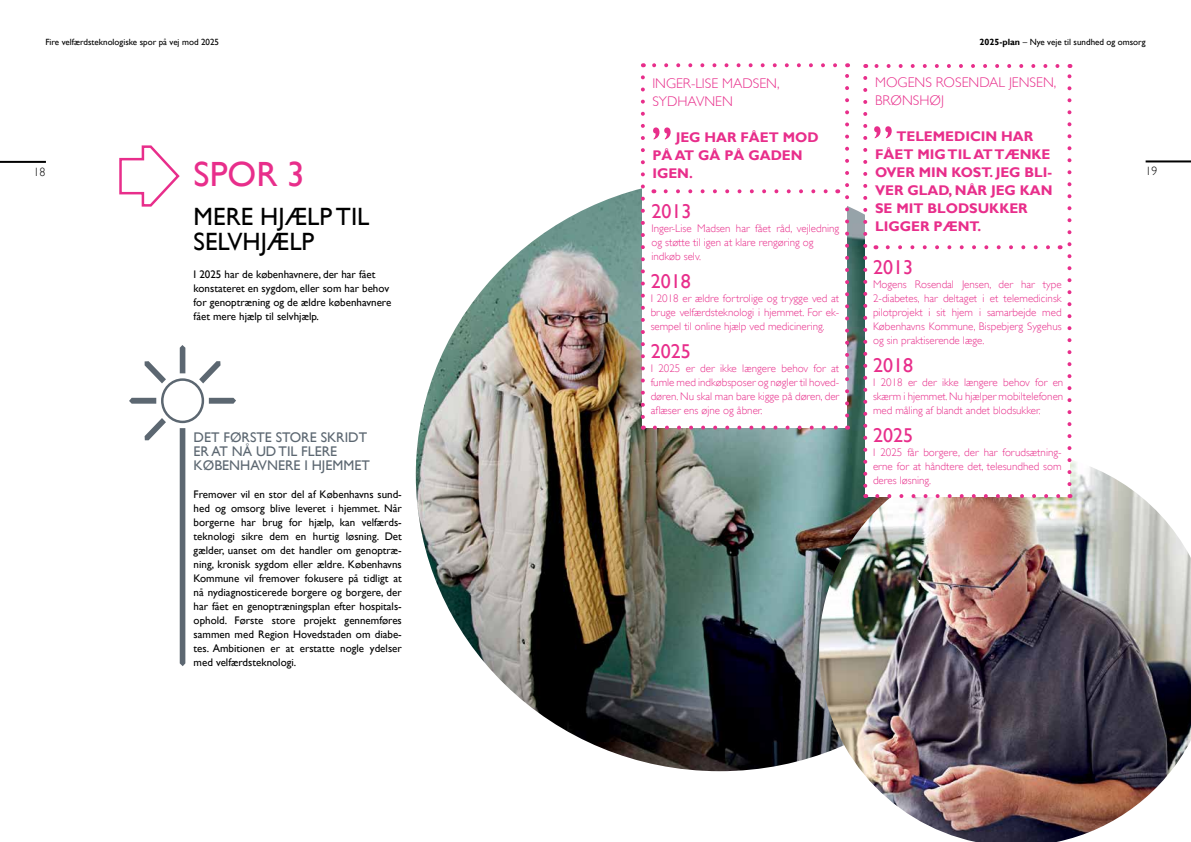
<style>
.page{position:relative;width:1191px;height:842px;background:#fff}
.page>*{position:absolute;margin:0;border:0;box-sizing:border-box;transform-origin:0 0}
.t1{font:50px "Gill Sans";color:#e82e8b}
.t2{font:italic 50px "Gill Sans";color:#000}
.t3{font:35px "Gill Sans";color:#e82e8b}
.t4{font:25px/25px "Gill Sans";color:#000}
.t5{font:20px "Gill Sans";color:#e82e8b}
.t6{font:700 14px/18px "Gill Sans";color:#e82e8b}
.t7{font:14px/14px "Gill Sans";color:#5c6771}
.t8{font:300 14px/18px "Gill Sans";color:#e82e8b}
.t9{font:300 12px "Gill Sans";color:#000}
.t10{font:300 11px/14px "Gill Sans";color:#e82e8b;text-align:justify}
.t11{font:11px/14px "Gill Sans";color:#000}
.t12{font:9px "Gill Sans";color:#000}
.s1{font-weight:700}
.s2{font-style:italic}
</style>
<div class="page">
<img style="left:416px;top:186px;width:447px;height:585px">
<img style="left:819px;top:452px;width:371px;height:390px">
<div style="left:865px;top:66px;width:204px;height:430px;background:#fff"></div>
<svg style="left:877px;top:494px;width:186px;height:4px"></svg>
<svg style="left:863px;top:78px;width:4px;height:420px"></svg>
<svg style="left:1067px;top:64px;width:4px;height:420px"></svg>
<svg style="left:865px;top:64px;width:192px;height:4px"></svg>
<svg style="left:887px;top:245px;width:163px;height:4px"></svg>
<div style="left:161px;top:378px;width:43px;height:45px;border:2px solid #5c6771;border-radius:50%"></div>
<svg style="left:145px;top:361px;width:21px;height:22px"></svg>
<svg style="left:129px;top:398px;width:27px;height:6px"></svg>
<svg style="left:180px;top:345px;width:5px;height:28px"></svg>
<svg style="left:199px;top:361px;width:21px;height:22px"></svg>
<svg style="left:209px;top:398px;width:27px;height:6px"></svg>
<svg style="left:180px;top:428px;width:5px;height:238px"></svg>
<svg style="left:145px;top:418px;width:21px;height:22px"></svg>
<svg style="left:119px;top:145px;width:61px;height:62px"></svg>
<hr style="left:1145px;top:160px;width:46px;height:2px;background:#000">
<hr style="left:0;top:161px;width:46px;height:2px;background:#000">
<div style="left:643px;top:65px;width:204px;height:363px;background:#fff"></div>
<svg style="left:655px;top:426px;width:186px;height:4px"></svg>
<svg style="left:641px;top:77px;width:4px;height:353px"></svg>
<svg style="left:845px;top:63px;width:4px;height:352px"></svg>
<svg style="left:643px;top:63px;width:192px;height:4px"></svg>
<svg style="left:665px;top:189px;width:163px;height:4px"></svg>
<p class="t12" style="left:45px;top:38px;width:175px">Fire velfærdsteknologiske spor på vej mod 2025</p>
<p class="t9" style="left:33px;top:167px;width:13px">18</p>
<h2 class="t3" style="left:194px;top:160px;width:113px">SPOR 3</h2>
<h3 class="t4" style="left:194px;top:206px;width:177px">MERE HJÆLP TIL<br>SELVHJÆLP</h3>
<p class="t11" style="left:194px;top:268px;width:199px">I 2025 har de københavnere, der har fået konstateret en sygdom, eller som har behov for genoptræning og de ældre københavnere fået mere hjælp til selvhjælp.</p>
<p class="t7" style="left:194px;top:431px;width:178px">DET FØRSTE STORE SKRIDT<br>ER AT NÅ UD TIL FLERE<br>KØBENHAVNERE I HJEMMET</p>
<p class="t11" style="left:194px;top:488px;width:210px;text-align:justify">Fremover vil en stor del af Københavns sund&shy;hed og omsorg blive leveret i hjemmet. Når borgerne har brug for hjælp, kan velfærds&shy;teknologi sikre dem en hurtig løsning. Det gælder, uanset om det handler om genoptræ&shy;ning, kronisk sygdom eller ældre. Københavns Kommune vil fremover fokusere på tidligt at nå nydiagnosticerede borgere og borgere, der har fået en genoptræningsplan efter hospitals&shy;ophold. Første store projekt gennemføres sammen med Region Hovedstaden om diabe&shy;tes. Ambitionen er at erstatte nogle ydelser med velfærdsteknologi.</p>
<p class="t12" style="left:979px;top:38px;width:167px"><span class="s1">2025-plan</span> <span class="s2">–</span> Nye veje til sundhed og omsorg</p>
<p class="t8" style="left:875px;top:75px;width:183px">MOGENS ROSENDAL JENSEN,<br>BRØNSHØJ</p>
<p class="t6" style="left:875px;top:128px;width:179px;text-indent:21px">TELEMEDICIN HAR<br>FÅET MIG TIL AT TÆNKE<br>OVER MIN KOST. JEG BLI-<br>VER GLAD, NÅR JEG KAN<br>SE MIT BLODSUKKER<br>LIGGER PÆNT.</p>
<h3 class="t5" style="left:873px;top:259px;width:41px">2013</h3>
<p class="t10" style="left:873px;top:278px;width:190px">Mogens Rosendal Jensen, der har type 2-diabetes, har deltaget i et telemedicinsk pilotprojekt i sit hjem i samarbejde med Københavns Kommune, Bispebjerg Sygehus og sin praktiserende læge.</p>
<h3 class="t5" style="left:873px;top:357px;width:41px">2018</h3>
<p class="t10" style="left:873px;top:376px;width:192px">I 2018 er der ikke længere behov for en skærm i hjemmet. Nu hjælper mobiltelefonen med måling af blandt andet blodsukker.</p>
<h3 class="t5" style="left:873px;top:427px;width:41px">2025</h3>
<p class="t10" style="left:873px;top:446px;width:190px">I 2025 får borgere, der har forudsætning&shy;erne for at håndtere det, telesundhed som deres løsning.</p>
<p class="t8" style="left:652px;top:75px;width:129px">INGER-LISE MADSEN,<br>SYDHAVNEN</p>
<p class="t6" style="left:652px;top:128px;width:168px;text-indent:23px">JEG HAR FÅET MOD<br>PÅ AT GÅ PÅ GADEN<br>IGEN.</p>
<h3 class="t5" style="left:651px;top:203px;width:41px">2013</h3>
<p class="t10" style="left:651px;top:222px;width:189px;text-align:left">Inger-Lise Madsen har fået råd, vejledning og støtte til igen at klare rengøring og indkøb selv.</p>
<h3 class="t5" style="left:650px;top:273px;width:41px">2018</h3>
<p class="t10" style="left:650px;top:292px;width:190px">I 2018 er ældre fortrolige og trygge ved at bruge velfærdsteknologi i hjemmet. For ek&shy;sempel til online hjælp ved medicinering.</p>
<h3 class="t5" style="left:650px;top:343px;width:41px">2025</h3>
<p class="t10" style="left:650px;top:362px;width:190px">I 2025 er der ikke længere behov for at fumle med indkøbsposer og nøgler til hoved&shy;døren. Nu skal man bare kigge på døren, der aflæser ens øjne og åbner.</p>
<h1 class="t1" style="left:651px;top:124px;width:23px">”</h1>
<h1 class="t1" style="left:872px;top:123px;width:23px">”</h1>
<h1 class="t2" style="left:655px;top:136px;width:22px">”</h1>
<p class="t9" style="left:1145px;top:166px;width:13px">19</p>
</div>
